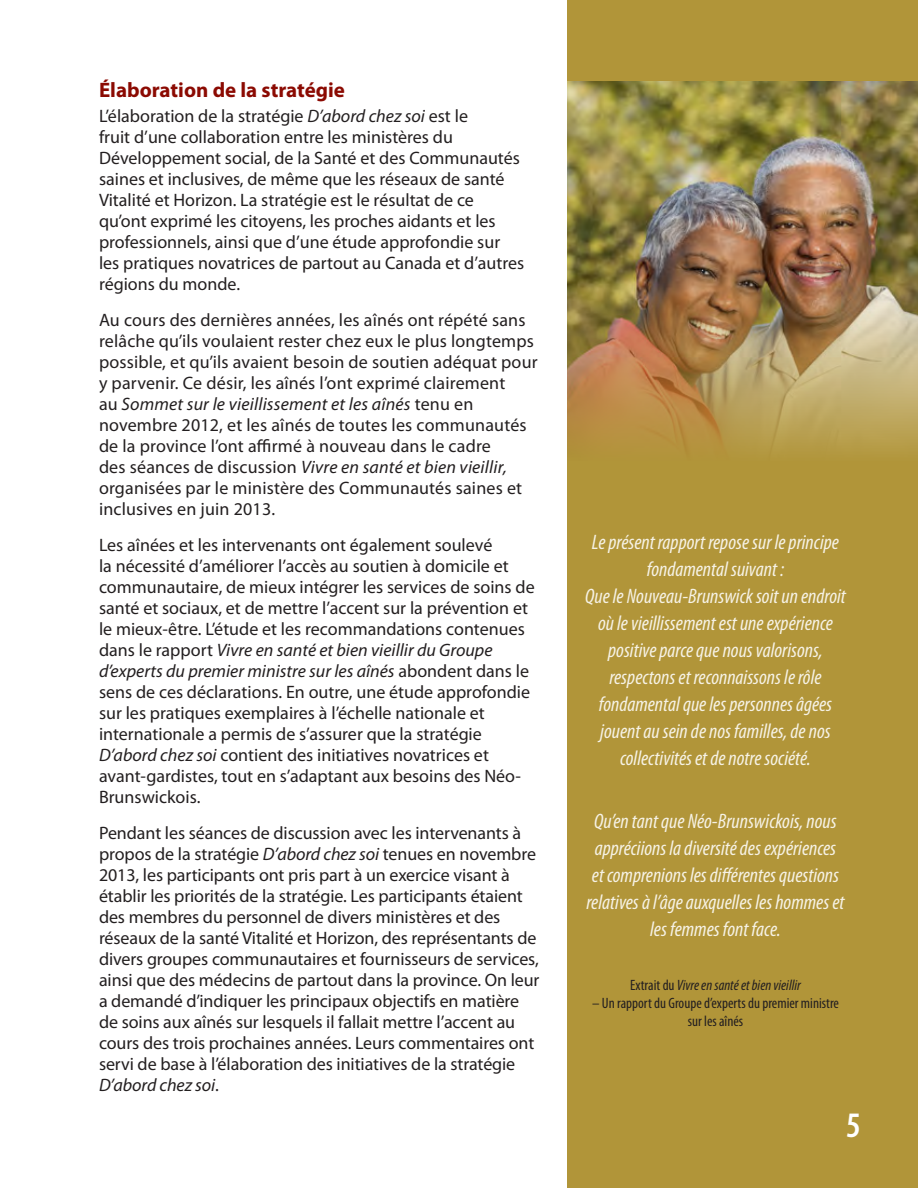
<style>
.page{position:relative;width:918px;height:1188px;background:#fff}
.page>*{position:absolute;margin:0;border:0;box-sizing:border-box;transform-origin:0 0}
.t1{font:600 condensed 36px "Myriad Pro";color:#fff}
.outtake{font:italic condensed 21px/27px "Myriad Pro";color:#f6f2e5;text-align:center}
.Heading2{font:700 21px "Myriad Pro";color:#8b0a02}
.text{font:18px/21px "Myriad Pro";color:#231f20}
.outtake_credit{font:condensed 15px/18px "Myriad Pro";color:#231f20;text-align:center}
.outtake_credit-2{font:italic condensed 15px "Myriad Pro";color:#231f20}
.s1{font-style:italic}
.s2{font-style:normal}
</style>
<div class="page">
<div style="left:567px;top:0;width:351px;height:1188px;background:#b19539"></div>
<img style="left:567px;top:81px;width:351px;height:370px">
<p class="Heading2" style="left:99px;top:76px;width:247px">Élaboration de la stratégie</p>
<p class="text" style="left:99px;top:105px;width:427px">L’élaboration de la stratégie <span class="s1">D’abord chez soi</span> est le<br>fruit d’une collaboration entre les ministères du Développement social, de la Santé et des Communautés saines et inclusives, de même que les réseaux de santé Vitalité et Horizon. La stratégie est le résultat de ce qu’ont exprimé les citoyens, les proches aidants et les professionnels, ainsi que d’une étude approfondie sur les pratiques novatrices de partout au Canada et d’autres régions du monde.</p>
<p class="text" style="left:99px;top:309px;width:440px">Au cours des dernières années, les aînés ont répété sans relâche qu’ils voulaient rester chez eux le plus longtemps possible, et qu’ils avaient besoin de soutien adéquat pour y parvenir. Ce désir, les aînés l’ont exprimé clairement<br>au <span class="s1">Sommet sur le vieillissement et les aînés</span> tenu en novembre 2012, et les aînés de toutes les communautés de la province l’ont affirmé à nouveau dans le cadre<br>des séances de discussion <span class="s1">Vivre en santé et bien vieillir, </span>organisées par le ministère des Communautés saines et inclusives en juin 2013.</p>
<p class="text" style="left:99px;top:535px;width:437px">Les aînées et les intervenants ont également soulevé<br>la nécessité d’améliorer l’accès au soutien à domicile et communautaire, de mieux intégrer les services de soins de santé et sociaux, et de mettre l’accent sur la prévention et le mieux-être. L’étude et les recommandations contenues dans le rapport <span class="s1">Vivre en santé et bien vieillir du Groupe d’experts du premier ministre sur les aînés</span> abondent dans le sens de ces déclarations. En outre, une étude approfondie sur les pratiques exemplaires à l’échelle nationale et internationale a permis de s’assurer que la stratégie <span class="s1">D’abord chez soi</span> contient des initiatives novatrices et avant-gardistes, tout en s’adaptant aux besoins des Néo-Brunswickois.</p>
<p class="text" style="left:99px;top:823px;width:442px">Pendant les séances de discussion avec les intervenants à propos de la stratégie <span class="s1">D’abord chez soi</span> tenues en novembre 2013, les participants ont pris part à un exercice visant à établir les priorités de la stratégie. Les participants étaient des membres du personnel de divers ministères et des réseaux de la santé Vitalité et Horizon, des représentants de divers groupes communautaires et fournisseurs de services, ainsi que des médecins de partout dans la province. On leur a demandé d’indiquer les principaux objectifs en matière de soins aux aînés sur lesquels il fallait mettre l’accent au cours des trois prochaines années. Leurs commentaires ont servi de base à l’élaboration des initiatives de la stratégie <span class="s1">D’abord chez soi</span>.</p>
<p class="outtake" style="left:585px;top:528px;width:262px">Le présent rapport repose sur le principe fondamental suivant :<br>Que le Nouveau-Brunswick soit un endroit où le vieillissement est une expérience positive parce que nous valorisons, respectons et reconnaissons le rôle fondamental que les personnes âgées jouent au sein de nos familles, de nos collectivités et de notre société.</p>
<p class="outtake" style="left:587px;top:807px;width:259px">Qu’en tant que Néo-Brunswickois, nous appréciions la diversité des expériences et comprenions les différentes questions relatives à l’âge auxquelles les hommes et les femmes font face.</p>
<p class="outtake_credit-2" style="left:630px;top:976px;width:172px"><span class="s2">Extrait du</span> Vivre en santé et bien vieillir</p>
<p class="outtake_credit" style="left:592px;top:994px;width:248px">– Un rapport du Groupe d’experts du premier ministre sur les aînés</p>
<p class="t1" style="left:846px;top:1103px;width:16px">5</p>
</div>
